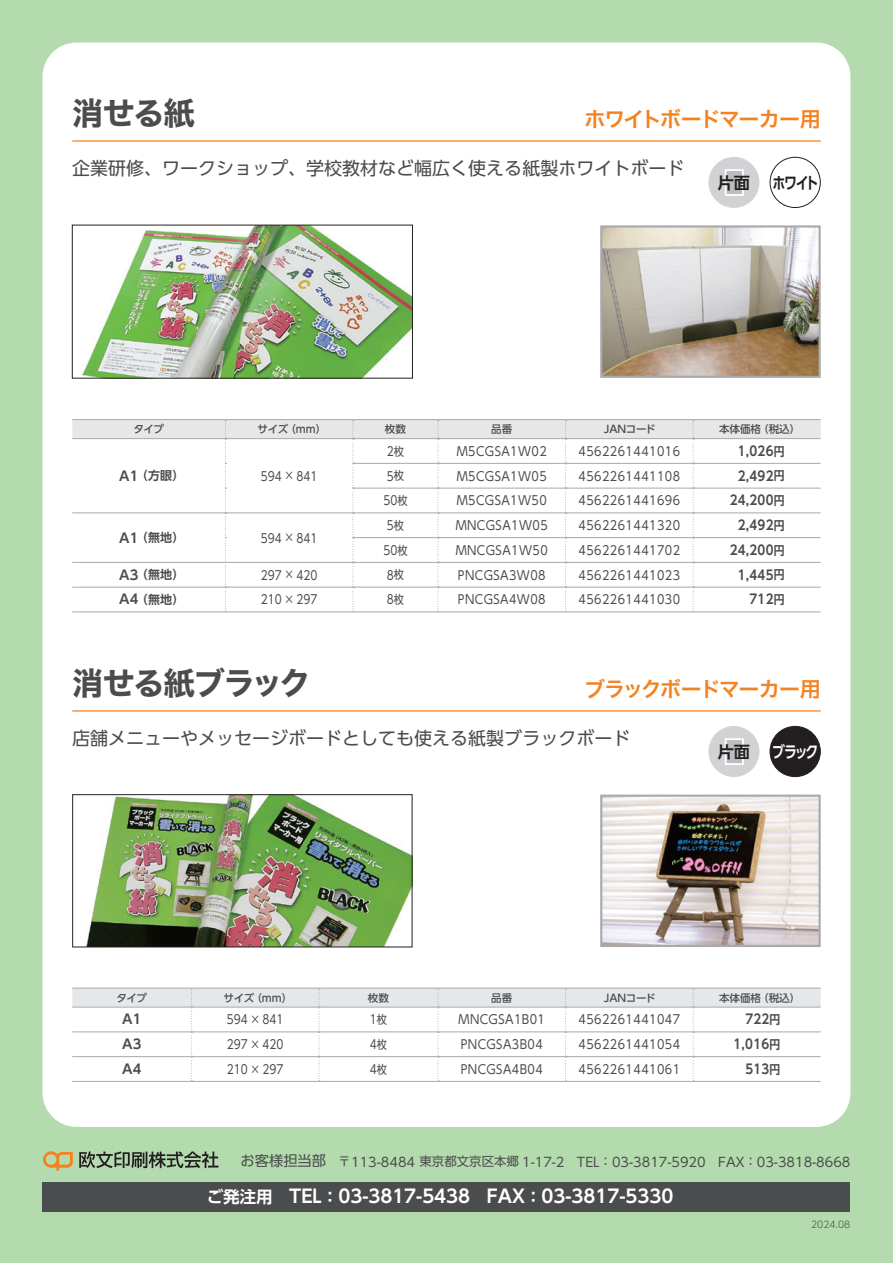
<style>
.page{position:relative;width:893px;height:1263px;background:#b4dbae}
.page>*{position:absolute;margin:0;border:0;box-sizing:border-box;transform-origin:0 0}
.t1{font:31.5px "Hira Kaku Std W7";letter-spacing:-.045em;color:#4b4c4d}
.t2{font:21px "Hira Kaku Std W6";letter-spacing:-.065em;color:#f58220}
.t3{font:700 18.15px "UD Shin Go Pr 6 De";color:#fff}
.t4{font:18px "UD Shin Go Pr 6";color:#4b4c4d}
.t5{font:700 16.2px "UD Shin Go Pr 6 De";letter-spacing:-.095em;color:#231f20}
.t6{font:700 16.2px "UD Shin Go Pr 6 De";letter-spacing:-.095em;color:#231f20;scale:.8 1}
.t7{font:700 16.2px "UD Shin Go Pr 6 De";color:#fff;scale:.8 1}
.t8{font:700 13.2px "UD Shin Go Pr 6 De";letter-spacing:.02em;color:#4b4c4d;scale:.9 1}
.t9{font:700 13.2px "UD Shin Go Pr 6 De";letter-spacing:.02em;color:#4b4c4d}
.t10{font:12.9px "UD Shin Go Pr 6";color:#4b4c4d}
.t11{font:12.45px "UD Shin Go Pr 6";letter-spacing:.04em;color:#4b4c4d;scale:.9 1}
.t12{font:12.45px "UD Shin Go Pr 6";letter-spacing:.04em;color:#4b4c4d;scale:.85 1}
.t13{font:700 12px "UD Shin Go Pr 6 De";letter-spacing:.02em;color:#4b4c4d}
.t14{font:500 10.5px "UD Shin Go Pro";color:#4b4c4d}
.t15{font:300 9.3px "UD Shin Go Pr 6";color:#4b4c4d}
.s1{font-size:13.2px}
.s2{font-size:12px}
.s3{font-size:14.25px}
.s4{font-size:12.45px}
.s5{font-size:16.5px}
</style>
<div class="page">
<div style="left:43px;top:43px;width:807px;height:1084px;background:#fff;border-radius:34px"></div>
<div style="left:43px;top:1182px;width:807px;height:29px;background:#4b4c4d"></div>
<svg style="left:79px;top:1151px;width:139px;height:17px"></svg>
<svg style="left:43px;top:1151px;width:30px;height:19px"></svg>
<img style="left:603px;top:228px;width:215px;height:147px">
<div style="left:600px;top:225px;width:221px;height:153px;border:2px solid #a8a9ad"></div>
<hr style="left:225px;top:419px;width:128px;height:1px;background:#a8a9ad">
<hr style="left:353px;top:419px;width:85px;height:1px;background:#a8a9ad">
<hr style="left:438px;top:419px;width:128px;height:1px;background:#a8a9ad">
<hr style="left:566px;top:419px;width:127px;height:1px;background:#a8a9ad">
<hr style="left:693px;top:419px;width:128px;height:1px;background:#a8a9ad">
<hr style="left:72px;top:419px;width:153px;height:1px;background:#a8a9ad">
<svg style="left:72px;top:420px;width:749px;height:192px"></svg>
<hr style="left:72px;top:612px;width:153px;height:1px;background:#a8a9ad">
<hr style="left:225px;top:612px;width:128px;height:1px;background:#a8a9ad">
<hr style="left:438px;top:612px;width:128px;height:1px;background:#a8a9ad">
<hr style="left:693px;top:612px;width:128px;height:1px;background:#a8a9ad">
<hr style="left:353px;top:612px;width:85px;height:1px;background:#a8a9ad">
<hr style="left:566px;top:612px;width:127px;height:1px;background:#a8a9ad">
<div style="left:708px;top:157px;width:51px;height:51px;background:#d1d2d4;border-radius:50%"></div>
<div style="left:725px;top:169px;width:19px;height:27px;background:#bcbdc0;border:2px solid #fff"></div>
<div style="left:770px;top:157px;width:51px;height:51px;border:1px solid #231f20;border-radius:50%"></div>
<hr style="left:72px;top:1081px;width:119px;height:1px;background:#a8a9ad">
<hr style="left:191px;top:1081px;width:128px;height:1px;background:#a8a9ad">
<hr style="left:438px;top:1081px;width:128px;height:1px;background:#a8a9ad">
<hr style="left:693px;top:1081px;width:128px;height:1px;background:#a8a9ad">
<hr style="left:319px;top:1081px;width:119px;height:1px;background:#a8a9ad">
<hr style="left:566px;top:1081px;width:127px;height:1px;background:#a8a9ad">
<svg style="left:72px;top:988px;width:749px;height:93px"></svg>
<img style="left:603px;top:797px;width:215px;height:147px">
<div style="left:600px;top:794px;width:221px;height:153px;border:2px solid #a8a9ad"></div>
<img style="left:86px;top:796px;width:324px;height:149px">
<div style="left:72px;top:794px;width:340px;height:153px;border:1px solid #231f20"></div>
<div style="left:770px;top:726px;width:50px;height:51px;background:#231f20;border-radius:50%"></div>
<div style="left:770px;top:726px;width:51px;height:51px;border:1px solid #231f20;border-radius:50%"></div>
<div style="left:708px;top:726px;width:51px;height:51px;background:#d1d2d4;border-radius:50%"></div>
<div style="left:725px;top:738px;width:19px;height:27px;background:#bcbdc0;border:2px solid #fff"></div>
<hr style="left:72px;top:140px;width:749px;height:2px;background:#f58220">
<hr style="left:72px;top:710px;width:749px;height:1px;background:#f58220">
<img style="left:82px;top:227px;width:329px;height:149px">
<div style="left:72px;top:225px;width:341px;height:153px;border:1px solid #231f20"></div>
<h1 class="t1" style="left:72px;top:88px;width:124px">消せる紙</h1>
<h3 class="t4" style="left:72px;top:153px;width:613px">企業研修、ワークショップ、学校教材など幅広く使える紙製ホワイトボード</h3>
<h2 class="t2" style="left:584px;top:103px;width:238px">ホワイトボードマーカー用</h2>
<h3 class="t5" style="left:718px;top:169px;width:34px">片面</h3>
<h3 class="t6" style="left:772px;top:169px;width:59px">ホワイト</h3>
<p class="t14" style="left:133px;top:421px;width:32px">タイプ</p>
<p class="t14" style="left:257px;top:421px;width:70px">サイズ（mm）</p>
<p class="t14" style="left:385px;top:421px;width:22px">枚数</p>
<p class="t14" style="left:491px;top:421px;width:22px">品番</p>
<p class="t14" style="left:604px;top:421px;width:53px">JANコード</p>
<p class="t14" style="left:719px;top:421px;width:83px">本体価格（税込）</p>
<p class="t13" style="left:119px;top:466px;width:67px"><span class="s1">A1</span>（方眼）</p>
<p class="t12" style="left:261px;top:466px;width:68px">594 <span class="s2">×</span> 841</p>
<p class="t12" style="left:387px;top:441px;width:22px">2<span class="s2">枚</span></p>
<p class="t11" style="left:457px;top:441px;width:102px">M5CGSA1W02</p>
<p class="t11" style="left:579px;top:441px;width:114px">4562261441016</p>
<p class="t8" style="left:738px;top:440px;width:53px">1,026<span class="s2">円</span></p>
<p class="t12" style="left:387px;top:466px;width:22px">5<span class="s2">枚</span></p>
<p class="t11" style="left:457px;top:466px;width:102px">M5CGSA1W05</p>
<p class="t11" style="left:579px;top:466px;width:114px">4562261441108</p>
<p class="t8" style="left:738px;top:465px;width:53px">2,492<span class="s2">円</span></p>
<p class="t12" style="left:383px;top:491px;width:30px">50<span class="s2">枚</span></p>
<p class="t11" style="left:457px;top:491px;width:102px">M5CGSA1W50</p>
<p class="t11" style="left:579px;top:491px;width:114px">4562261441696</p>
<p class="t8" style="left:730px;top:490px;width:62px">24,200<span class="s2">円</span></p>
<p class="t13" style="left:119px;top:528px;width:67px"><span class="s1">A1</span>（無地）</p>
<p class="t12" style="left:261px;top:528px;width:68px">594 <span class="s2">×</span> 841</p>
<p class="t12" style="left:387px;top:515px;width:22px">5<span class="s2">枚</span></p>
<p class="t11" style="left:456px;top:515px;width:104px">MNCGSA1W05</p>
<p class="t11" style="left:579px;top:515px;width:114px">4562261441320</p>
<p class="t8" style="left:738px;top:514px;width:53px">2,492<span class="s2">円</span></p>
<p class="t12" style="left:383px;top:540px;width:30px">50<span class="s2">枚</span></p>
<p class="t11" style="left:456px;top:540px;width:104px">MNCGSA1W50</p>
<p class="t11" style="left:579px;top:540px;width:114px">4562261441702</p>
<p class="t8" style="left:730px;top:539px;width:62px">24,200<span class="s2">円</span></p>
<p class="t13" style="left:119px;top:565px;width:67px"><span class="s1">A3</span>（無地）</p>
<p class="t12" style="left:261px;top:565px;width:68px">297 <span class="s2">×</span> 420</p>
<p class="t12" style="left:387px;top:565px;width:22px">8<span class="s2">枚</span></p>
<p class="t11" style="left:458px;top:565px;width:99px">PNCGSA3W08</p>
<p class="t11" style="left:579px;top:565px;width:114px">4562261441023</p>
<p class="t8" style="left:738px;top:564px;width:53px">1,445<span class="s2">円</span></p>
<p class="t13" style="left:119px;top:590px;width:67px"><span class="s1">A4</span>（無地）</p>
<p class="t12" style="left:261px;top:590px;width:68px">210 <span class="s2">×</span> 297</p>
<p class="t12" style="left:387px;top:590px;width:22px">8<span class="s2">枚</span></p>
<p class="t11" style="left:458px;top:590px;width:99px">PNCGSA4W08</p>
<p class="t11" style="left:579px;top:590px;width:114px">4562261441030</p>
<p class="t8" style="left:750px;top:589px;width:40px">712<span class="s2">円</span></p>
<h1 class="t1" style="left:72px;top:658px;width:240px">消せる紙ブラック</h1>
<h2 class="t2" style="left:584px;top:673px;width:238px">ブラックボードマーカー用</h2>
<h3 class="t4" style="left:72px;top:723px;width:559px">店舗メニューやメッセージボードとしても使える紙製ブラックボード</h3>
<h3 class="t5" style="left:718px;top:738px;width:34px">片面</h3>
<h3 class="t7" style="left:772px;top:738px;width:59px">ブラック</h3>
<p class="t14" style="left:116px;top:989px;width:32px">タイプ</p>
<p class="t14" style="left:223px;top:989px;width:70px">サイズ（mm）</p>
<p class="t14" style="left:368px;top:989px;width:22px">枚数</p>
<p class="t14" style="left:491px;top:989px;width:22px">品番</p>
<p class="t14" style="left:604px;top:989px;width:53px">JANコード</p>
<p class="t14" style="left:719px;top:989px;width:83px">本体価格（税込）</p>
<p class="t9" style="left:122px;top:1009px;width:21px">A1</p>
<p class="t12" style="left:227px;top:1009px;width:68px">594 <span class="s2">×</span> 841</p>
<p class="t12" style="left:370px;top:1009px;width:22px">1<span class="s2">枚</span></p>
<p class="t11" style="left:459px;top:1009px;width:98px">MNCGSA1B01</p>
<p class="t11" style="left:579px;top:1009px;width:114px">4562261441047</p>
<p class="t8" style="left:745px;top:1009px;width:40px">722<span class="s2">円</span></p>
<p class="t9" style="left:122px;top:1033px;width:21px">A3</p>
<p class="t12" style="left:227px;top:1034px;width:68px">297 <span class="s2">×</span> 420</p>
<p class="t12" style="left:370px;top:1034px;width:22px">4<span class="s2">枚</span></p>
<p class="t11" style="left:461px;top:1034px;width:93px">PNCGSA3B04</p>
<p class="t11" style="left:579px;top:1034px;width:114px">4562261441054</p>
<p class="t8" style="left:734px;top:1033px;width:53px">1,016<span class="s2">円</span></p>
<p class="t9" style="left:122px;top:1058px;width:21px">A4</p>
<p class="t12" style="left:227px;top:1059px;width:68px">210 <span class="s2">×</span> 297</p>
<p class="t12" style="left:370px;top:1059px;width:22px">4<span class="s2">枚</span></p>
<p class="t11" style="left:461px;top:1059px;width:93px">PNCGSA4B04</p>
<p class="t11" style="left:579px;top:1059px;width:114px">4562261441061</p>
<p class="t8" style="left:745px;top:1058px;width:40px">513<span class="s2">円</span></p>
<p class="t10" style="left:241px;top:1151px;width:611px"><span class="s3">お客様担当部</span> <span class="s4">〒</span>113-8484 <span class="s4">東京都文京区本郷</span> 1-17-2 TEL<span class="s4">：</span>03-3817-5920 FAX<span class="s4">：</span>03-3818-8668</p>
<h3 class="t3" style="left:207px;top:1182px;width:468px"><span class="s5">ご発注用　</span>TEL<span class="s5">：</span>03-3817-5438 FAX<span class="s5">：</span>03-3817-5330</h3>
<p class="t15" style="left:811px;top:1217px;width:41px">2024.08</p>
</div>
